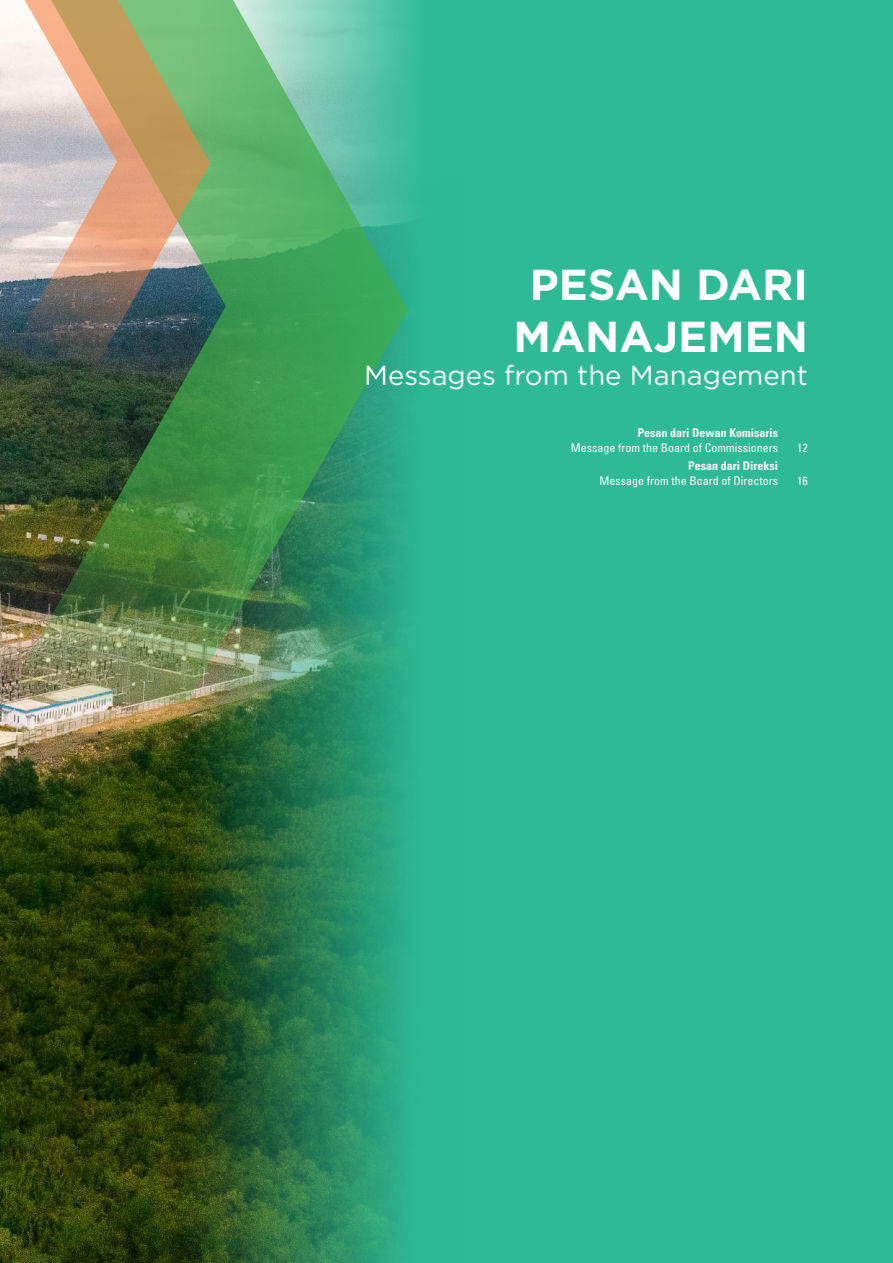
<style>
.page{position:relative;width:893px;height:1263px;background:#fff}
.page>*{position:absolute;margin:0;border:0;box-sizing:border-box;transform-origin:0 0}
.t1{font:700 43.35px/51.9px "Gotham";color:#fff;text-align:center}
.t2{font:27.6px "Gotham";color:#fff}
.t3{font:condensed 12px "Univers";color:#fff}
.t4{font:700 condensed 12px "Univers";color:#fff}
</style>
<div class="page">
<div style="left:16px;top:0;width:877px;height:1263px;background:#2dba95"></div>
<img style="left:0;top:0;width:416px;height:1263px">
<img style="left:3px;top:0;width:405px;height:703px">
<svg style="left:3px;top:0;width:207px;height:365px;background:#a79f88"></svg>
<h1 class="t1" style="left:513px;top:258px;width:296px">PESAN DARI<br>MANAJEMEN</h1>
<h2 class="t2" style="left:364px;top:358px;width:445px">Messages from the Management</h2>
<p class="t4" style="left:637px;top:425px;width:142px">Pesan dari Dewan Komisaris</p>
<p class="t3" style="left:571px;top:440px;width:209px">Message from the Board of Commissioners</p>
<p class="t3" style="left:797px;top:440px;width:12px">12</p>
<p class="t4" style="left:688px;top:458px;width:91px">Pesan dari Direksi</p>
<p class="t3" style="left:599px;top:473px;width:180px">Message from the Board of Directors</p>
<p class="t3" style="left:797px;top:473px;width:12px">16</p>
</div>
